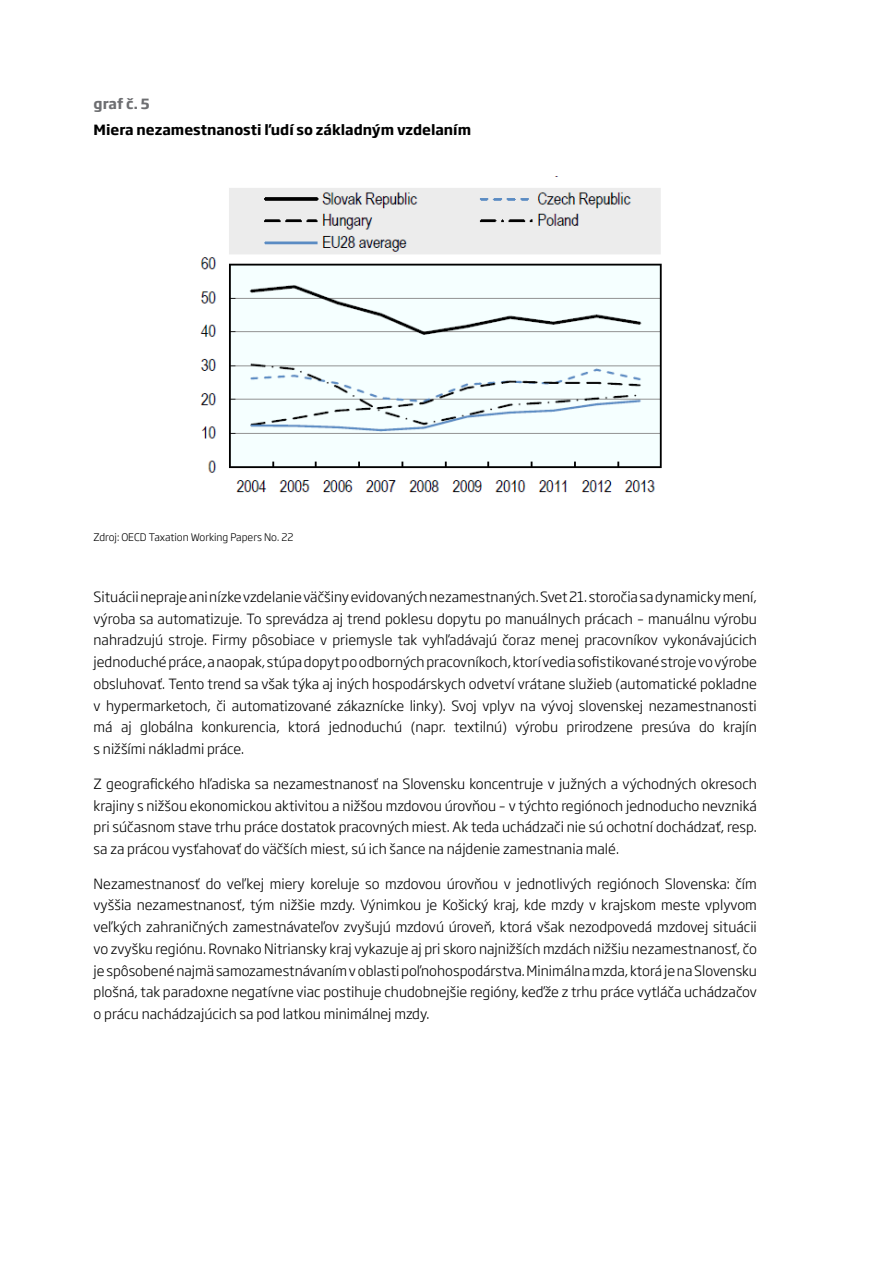
<style>
.page{position:relative;width:893px;height:1263px;background:#fff}
.page>*{position:absolute;margin:0;border:0;box-sizing:border-box;transform-origin:0 0}
.t1{font:13.95px/21.8px "Soho Gothic Pro";color:#000;text-align:justify}
.t2{font:700 13.95px "Soho Gothic Pro";color:#000}
.t3{font:700 13.95px "Soho Gothic Pro";color:#6d6e71}
.t4{font:10.35px "Soho Gothic Pro";color:#000}
</style>
<div class="page">
<img style="left:200px;top:176px;width:462px;height:317px">
<p class="t3" style="left:94px;top:93px;width:58px">graf č. 5</p>
<p class="t2" style="left:94px;top:119px;width:379px">Miera nezamestnanosti ľudí so základným vzdelaním</p>
<p class="t4" style="left:94px;top:529px;width:201px">Zdroj: OECD Taxation Working Papers No. 22</p>
<p class="t1" style="left:94px;top:585px;width:665px">Situácii nepraje ani nízke vzdelanie väčšiny evidovaných nezamestnaných. Svet 21. storočia sa dynamicky mení, výroba sa automatizuje. To sprevádza aj trend poklesu dopytu po manuálnych prácach – manuálnu výrobu nahradzujú stroje. Firmy pôsobiace v priemysle tak vyhľadávajú čoraz menej pracovníkov vykonávajúcich jednoduché práce, a naopak, stúpa dopyt po odborných pracovníkoch, ktorí vedia sofistikované stroje vo výrobe obsluhovať. Tento trend sa však týka aj iných hospodárskych odvetví vrátane služieb (automatické pokladne v hypermarketoch, či automatizované zákaznícke linky). Svoj vplyv na vývoj slovenskej nezamestnanosti má aj globálna konkurencia, ktorá jednoduchú (napr. textilnú) výrobu prirodzene presúva do krajín s nižšími nákladmi práce.</p>
<p class="t1" style="left:94px;top:772px;width:665px">Z geografického hľadiska sa nezamestnanosť na Slovensku koncentruje v južných a východných okresoch krajiny s nižšou ekonomickou aktivitou a nižšou mzdovou úrovňou – v týchto regiónoch jednoducho nevzniká pri súčasnom stave trhu práce dostatok pracovných miest. Ak teda uchádzači nie sú ochotní dochádzať, resp. sa za prácou vysťahovať do väčších miest, sú ich šance na nájdenie zamestnania malé.</p>
<p class="t1" style="left:94px;top:872px;width:665px">Nezamestnanosť do veľkej miery koreluje so mzdovou úrovňou v jednotlivých regiónoch Slovenska: čím vyššia nezamestnanosť, tým nižšie mzdy. Výnimkou je Košický kraj, kde mzdy v krajskom meste vplyvom veľkých zahraničných zamestnávateľov zvyšujú mzdovú úroveň, ktorá však nezodpovedá mzdovej situácii vo zvyšku regiónu. Rovnako Nitriansky kraj vykazuje aj pri skoro najnižších mzdách nižšiu nezamestnanosť, čo je spôsobené najmä samozamestnávaním v oblasti poľnohospodárstva. Minimálna mzda, ktorá je na Slovensku plošná, tak paradoxne negatívne viac postihuje chudobnejšie regióny, keďže z trhu práce vytláča uchádzačov o prácu nachádzajúcich sa pod latkou minimálnej mzdy.</p>
</div>
